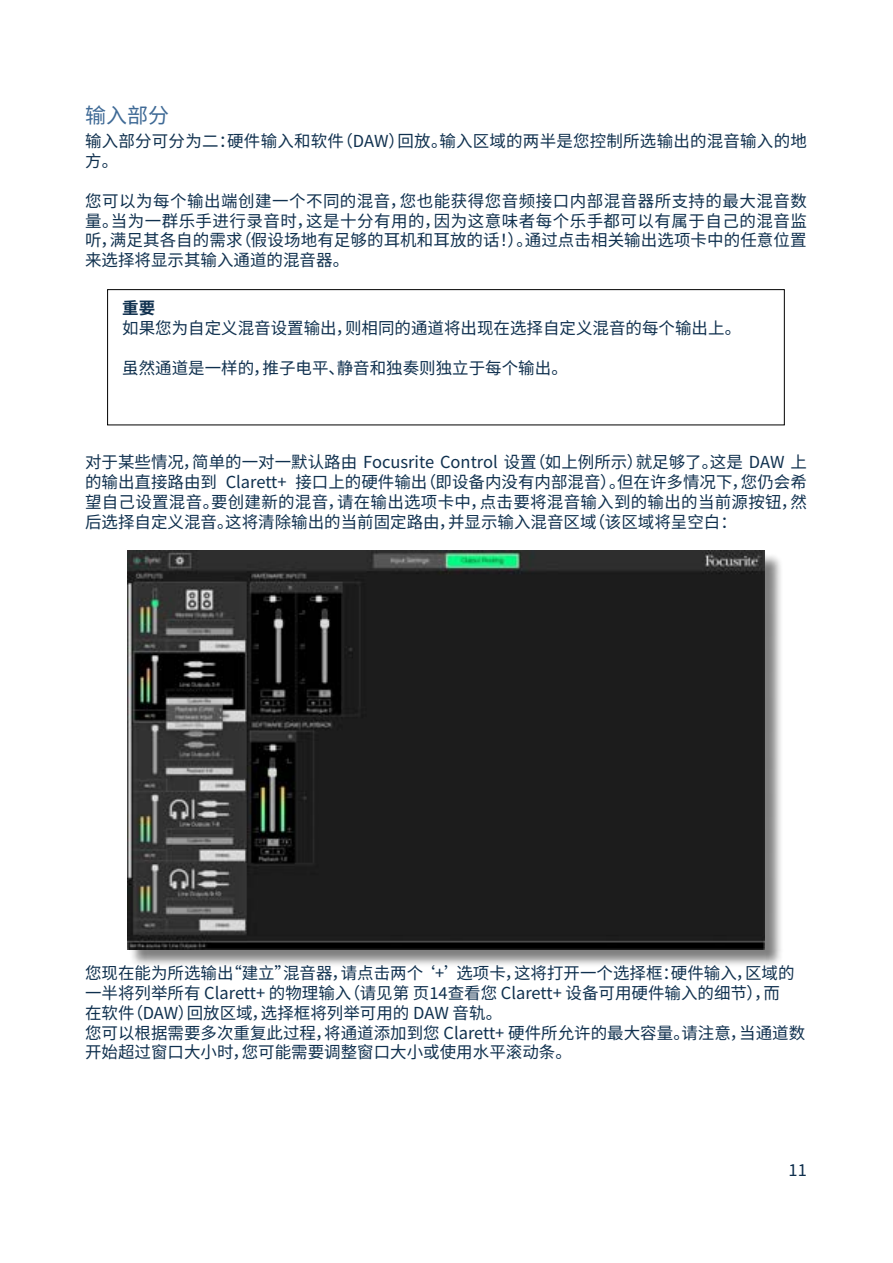
<style>
.page{position:relative;width:893px;height:1263px;background:#fff}
.page>*{position:absolute;margin:0;border:0;box-sizing:border-box;transform-origin:0 0}
.t1{font:21px "Noto Sans SC";color:#3f6a96}
.t2{font:16.5px/19.8px "Noto Sans SC";color:#0f304e}
.t3{font:700 16.5px "Noto Sans SC";color:#0f304e}
</style>
<div class="page">
<div style="left:107px;top:289px;width:678px;height:136px;border:1px solid #000"></div>
<div style="left:130px;top:553px;width:654px;height:414px;background:#000;opacity:.5"></div>
<img style="left:127px;top:551px;width:638px;height:398px">
<p class="t1" style="left:85px;top:103px;width:85px">输入部分</p>
<p class="t2" style="left:85px;top:132px;width:723px">输入部分可分为二：硬件输入和软件（DAW）回放。输入区域的两半是您控制所选输出的混音输入的地方。</p>
<p class="t2" style="left:85px;top:191px;width:724px;text-align:justify">您可以为每个输出端创建一个不同的混音，您也能获得您音频接口内部混音器所支持的最大混音数量。当为一群乐手进行录音时，这是十分有用的，因为这意味者每个乐手都可以有属于自己的混音监听，满足其各自的需求（假设场地有足够的耳机和耳放的话！）。通过点击相关输出选项卡中的任意位置来选择将显示其输入通道的混音器。</p>
<p class="t3" style="left:122px;top:299px;width:34px">重要</p>
<p class="t2" style="left:122px;top:319px;width:620px">如果您为自定义混音设置输出，则相同的通道将出现在选择自定义混音的每个输出上。</p>
<p class="t2" style="left:122px;top:358px;width:447px">虽然通道是一样的，推子电平、静音和独奏则独立于每个输出。</p>
<p class="t2" style="left:85px;top:452px;width:723px;text-align:justify">对于某些情况，简单的一对一默认路由 Focusrite Control 设置（如上例所示）就足够了。这是 DAW 上的输出直接路由到 Clarett+ 接口上的硬件输出（即设备内没有内部混音）。但在许多情况下，您仍会希望自己设置混音。要创建新的混音，请在输出选项卡中，点击要将混音输入到的输出的当前源按钮，然后选择自定义混音。这将清除输出的当前固定路由，并显示输入混音区域（该区域将呈空白：</p>
<p class="t2" style="left:85px;top:963px;width:722px">您现在能为所选输出“建立”混音器，请点击两个 ‘+’选项卡，这将打开一个选择框：硬件输入，区域的一半将列举所有 Clarett+ 的物理输入（请见第 页14查看您 Clarett+ 设备可用硬件输入的细节），而<br>在软件（DAW）回放区域，选择框将列举可用的 DAW 音轨。<br>您可以根据需要多次重复此过程，将通道添加到您 Clarett+ 硬件所允许的最大容量。请注意，当通道数开始超过窗口大小时，您可能需要调整窗口大小或使用水平滚动条。</p>
<p class="t2" style="left:788px;top:1160px;width:20px">11</p>
</div>
